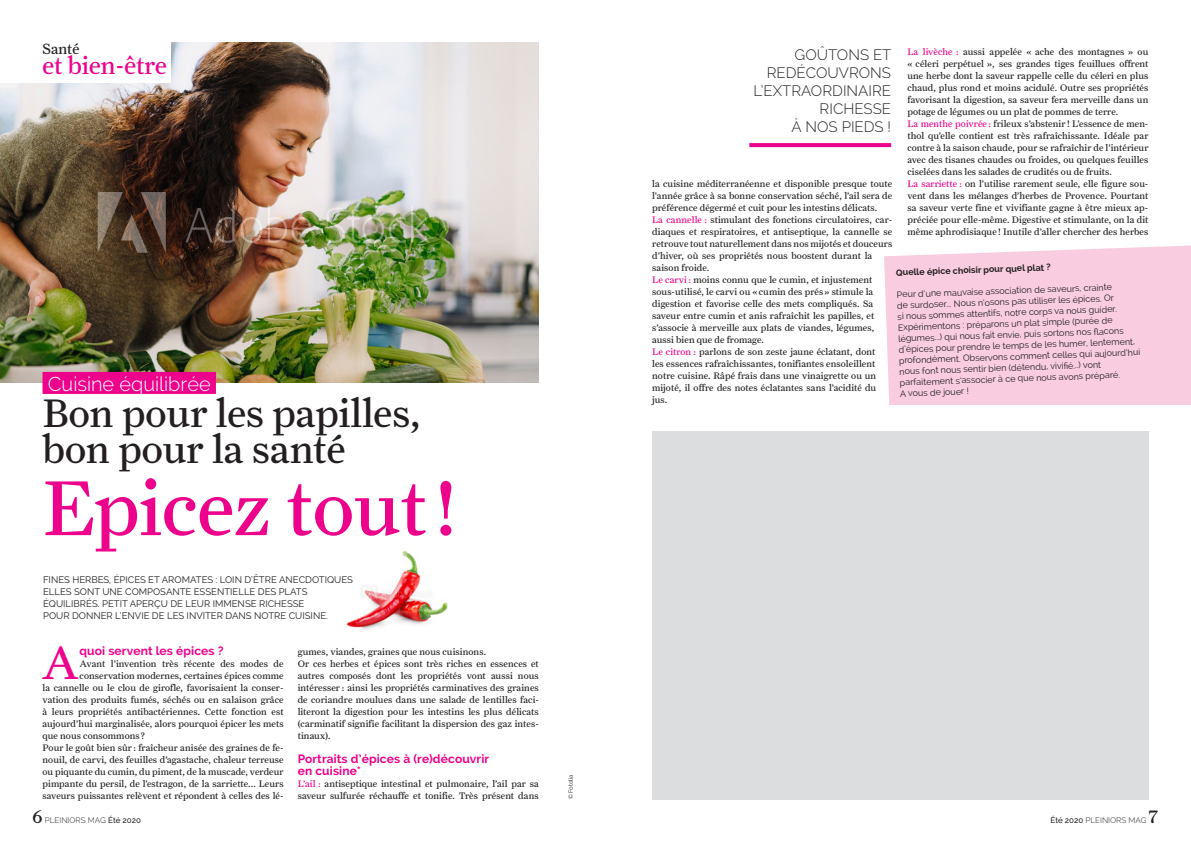
<style>
.page{position:relative;width:1191px;height:842px;background:#fff}
.page>*{position:absolute;margin:0;border:0;box-sizing:border-box;transform-origin:0 0}
.t1{font:78px "Farnham Text Regular LF";color:#ed028c}
.t2{font:46.9px "Farnham Text Regular LF";color:#ed028c}
.t3{font:40px/36px "Farnham Text Regular LF";color:#231f20}
.t4{font:25px "Farnham Text Regular LF";color:#ed028c}
.t5{font:300 20px "Raleway";color:#fff}
.t6{font:18px "Farnham Text Regular LF";color:#231f20}
.t7{font:300 15px/18px "Raleway";color:#231f20;text-align:right}
.t8{font:15px "Farnham Text Regular LF";color:#231f20}
.t9{font:700 12px/12px "Raleway";letter-spacing:.01em;color:#ed028c}
.t10{font:9.5px/12px "Farnham Text Regular LF";letter-spacing:.01em;color:#231f20;text-align:justify}
.t11{font:9.5px/12px "Raleway";color:#231f20}
.t12{font:9px/11px "Raleway";color:#231f20}
.t13{font:700 9px "Raleway";color:#231f20}
.t14{font:300 8px "Raleway";color:#231f20}
.t15{font:6px "Raleway";color:#231f20}
.s1{color:#ed028c}
.s2{font-weight:500}
</style>
<div class="page">
<img style="left:346px;top:551px;width:102px;height:79px">
<div style="left:884px;top:246px;width:307px;height:159px;background:#f9ccdf"></div>
<img style="left:0;top:43px;width:539px;height:340px">
<div style="left:43px;top:372px;width:173px;height:22px;background:#ed028c"></div>
<div style="left:652px;top:431px;width:496px;height:368px;background:#dcdddf"></div>
<div style="left:0;top:42px;width:170px;height:40px;background:#fff"></div>
<svg style="left:749px;top:143px;width:142px;height:4px"></svg>
<p class="t8" style="left:43px;top:40px;width:38px">Santé</p>
<p class="t4" style="left:43px;top:50px;width:126px">et bien-être</p>
<p class="t7" style="left:753px;top:46px;width:139px">GOÛTONS ET<br>REDÉCOUVRONS<br>L’EXTRAORDINAIRE<br>RICHESSE<br>À NOS PIEDS !</p>
<p class="t10" style="left:907px;top:45px;width:242px"><span class="s1">La livèche :</span> aussi appelée « ache des montagnes » ou « céleri perpétuel », ses grandes tiges feuillues offrent une herbe dont la saveur rappelle celle du céleri en plus chaud, plus rond et moins acidulé. Outre ses propriétés favorisant la digestion, sa saveur fera merveille dans un potage de légumes ou un plat de pommes de terre.</p>
<p class="t10" style="left:907px;top:117px;width:242px"><span class="s1">La menthe poivrée :</span> frileux s’abstenir ! L’essence de men&shy;thol qu’elle contient est très rafraîchissante. Idéale par contre à la saison chaude, pour se rafraîchir de l’intérieur avec des tisanes chaudes ou froides, ou quelques feuilles ciselées dans les salades de crudités ou de fruits.</p>
<p class="t10" style="left:907px;top:177px;width:242px"><span class="s1">La sarriette :</span> on l’utilise rarement seule, elle figure sou&shy;vent dans les mélanges d’herbes de Provence. Pourtant sa saveur verte fine et vivifiante gagne à être mieux ap&shy;préciée pour elle-même. Digestive et stimulante, on la dit même aphrodisiaque ! Inutile d’aller chercher des herbes</p>
<p class="t13" style="left:895px;top:267px;width:156px;rotate:-2deg">Quelle épice choisir pour quel plat ?</p>
<p class="t12" style="left:896px;top:289px;width:243px;rotate:-2deg">Peurd’une m auvaise association de saveurs, crainte<br>de surdoser... Nous n’osons pas utiliserles épices. Or<br>si nous som m es attentifs, notre corps va nous guider.<br>Expérim entons : préparons un platsim ple (purée de légum es...) qui nous faitenvie, puis sortons nos flacons d’épices pourprendre le tem ps de les hum er, lentem ent, profondém ent. Observons com m entcelles qui aujourd’hui nous fontnous sentirbien (détendu, vivifi é...) vont parfaitem ents’associerà ce que nous avons préparé.<br>A vous de jouer!</p>
<p class="t10" style="left:652px;top:177px;width:242px">la cuisine méditerranéenne et disponible presque toute l’année grâce à sa bonne conservation séché, l’ail sera de préférence dégermé et cuit pour les intestins délicats.</p>
<p class="t10" style="left:652px;top:213px;width:242px;text-align:left"><span class="s1">La cannelle :</span> stimulant des fonctions circulatoires, car&shy;diaques et respiratoires, et antiseptique, la cannelle se retrouve tout naturellement dans nos mijotés et douceurs d’hiver, où ses propriétés nous boostent durant la saison froide.</p>
<p class="t10" style="left:652px;top:273px;width:224px;text-align:left"><span class="s1">Le carvi :</span> moins connu que le cumin, et injustement sous-utilisé, le carvi ou « cumin des prés » stimule la digestion et favorise celle des mets compliqués. Sa saveur entre cumin et anis rafraîchit les papilles, et s’associe à merveille aux plats de viandes, légumes, aussi bien que de fromage.</p>
<p class="t10" style="left:652px;top:345px;width:226px"><span class="s1">Le citron :</span> parlons de son zeste jaune éclatant, dont les essences rafraîchissantes, tonifiantes ensoleillent notre cuisine. Râpé frais dans une vinaigrette ou un mijoté, il offre des notes éclatantes sans l’acidité du jus.</p>
<p class="t5" style="left:48px;top:372px;width:164px">Cuisine équilibrée</p>
<p class="t3" style="left:43px;top:395px;width:379px">Bon pour les papilles, bon pour la santé</p>
<p class="t1" style="left:43px;top:462px;width:416px">Epicez tout !</p>
<p class="t11" style="left:43px;top:574px;width:311px">FINES HERBES, ÉPICES ET AROMATES : LOIN D’ÊTRE ANECDOTIQUES ELLES SONT UNE COMPOSANTE ESSENTIELLE DES PLATS ÉQUILIBRÉS. PETIT APERÇU DE LEUR IMMENSE RICHESSE<br>POUR DONNER L’ENVIE DE LES INVITER DANS NOTRE CUISINE.</p>
<p class="t2" style="left:42px;top:635px;width:39px">A</p>
<p class="t9" style="left:80px;top:645px;width:146px">quoi servent les épices ?</p>
<p class="t10" style="left:298px;top:646px;width:190px">gumes, viandes, graines que nous cuisinons.</p>
<p class="t10" style="left:298px;top:658px;width:242px">Or ces herbes et épices sont très riches en essences et autres composés dont les propriétés vont aussi nous intéresser : ainsi les propriétés carminatives des graines de coriandre moulues dans une salade de lentilles faci&shy;literont la digestion pour les intestins les plus délicats (carminatif signifie facilitant la dispersion des gaz intes&shy;tinaux).</p>
<p class="t9" style="left:298px;top:753px;width:193px">Portraits d’épices à (re)découvrir en cuisine*</p>
<p class="t10" style="left:298px;top:778px;width:242px"><span class="s1">L’ail :</span> antiseptique intestinal et pulmonaire, l’ail par sa saveur sulfurée réchauffe et tonifie. Très présent dans</p>
<p class="t10" style="left:80px;top:658px;width:205px">Avant l’invention très récente des modes de</p>
<p class="t10" style="left:80px;top:670px;width:205px">conservation modernes, certaines épices comme</p>
<p class="t10" style="left:43px;top:682px;width:242px">la cannelle ou le clou de girofle, favorisaient la conser-</p>
<p class="t10" style="left:43px;top:694px;width:242px">vation des produits fumés, séchés ou en salaison grâce</p>
<p class="t10" style="left:43px;top:706px;width:242px">à leurs propriétés antibactériennes. Cette fonction est</p>
<p class="t10" style="left:43px;top:718px;width:242px">aujourd’hui marginalisée, alors pourquoi épicer les mets</p>
<p class="t10" style="left:43px;top:730px;width:104px">que nous consommons ?</p>
<p class="t10" style="left:43px;top:742px;width:242px">Pour le goût bien sûr : fraîcheur anisée des graines de fe&shy;nouil, de carvi, des feuilles d’agastache, chaleur terreuse ou piquante du cumin, du piment, de la muscade, verdeur pimpante du persil, de l’estragon, de la sarriette... Leurs saveurs puissantes relèvent et répondent à celles des lé-</p>
<p class="t15" style="left:567px;top:799px;width:27px;rotate:-90deg">© Fotolia</p>
<h3 class="t6" style="left:33px;top:806px;width:11px">6</h3>
<p class="t14" style="left:45px;top:816px;width:98px">PLEINIORS MAG <span class="s2">Été 2020</span></p>
<p class="t14" style="left:1050px;top:816px;width:98px"><span class="s2">Été 2020</span> PLEINIORS MAG</p>
<h3 class="t6" style="left:1148px;top:806px;width:11px">7</h3>
</div>
